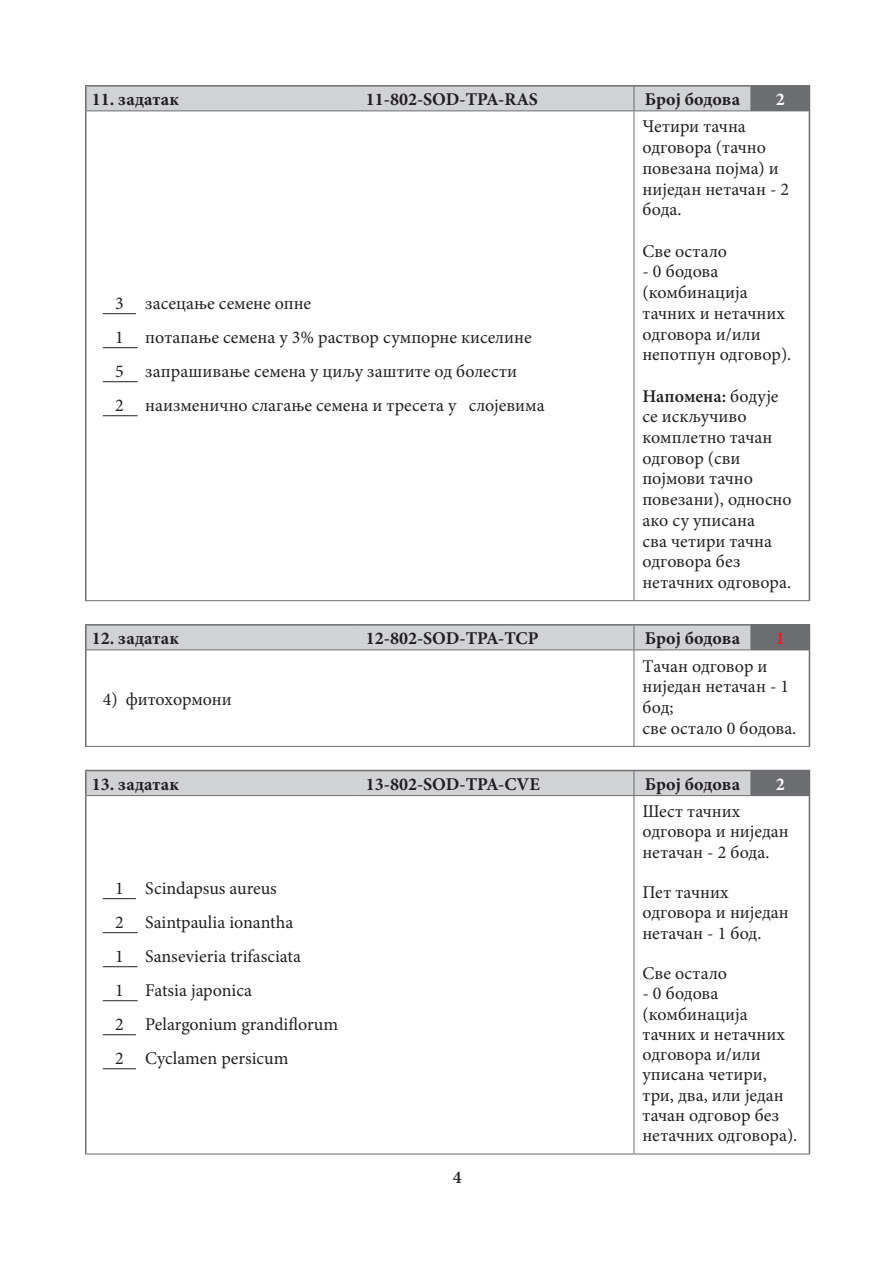
<style>
.page{position:relative;width:893px;height:1263px;background:#fff}
.page>*{position:absolute;margin:0;border:0;box-sizing:border-box;transform-origin:0 0}
.pojedinacni_odgovor{font:18px/20.7px "Minion Pro";color:#231f20}
.t1{font:700 18px "Minion Pro";color:#231f20}
.text_tabela{font:18px "Minion Pro";color:#231f20}
.t2{font:700 18px "Minion Pro";color:#fff}
.t3{font:700 18px "Minion Pro";color:#ee1d23}
.t4{font:600 18px "Minion Pro";color:#231f20}
.s1{font-weight:600}
</style>
<div class="page">
<div style="left:751px;top:86px;width:58px;height:25px;background:#6c6d70"></div>
<hr style="left:87px;top:111px;width:273px;height:1px;background:#6c6d70">
<hr style="left:360px;top:111px;width:274px;height:1px;background:#6c6d70">
<hr style="left:634px;top:111px;width:117px;height:1px;background:#6c6d70">
<hr style="left:634px;top:111px;width:1px;height:489px;background:#6c6d70">
<hr style="left:85px;top:600px;width:275px;height:1px;background:#6c6d70">
<hr style="left:360px;top:600px;width:274px;height:1px;background:#6c6d70">
<hr style="left:634px;top:600px;width:117px;height:1px;background:#6c6d70">
<hr style="left:751px;top:600px;width:59px;height:1px;background:#6c6d70">
<hr style="left:85px;top:85px;width:275px;height:2px;background:#6c6d70">
<hr style="left:85px;top:87px;width:2px;height:24px;background:#6c6d70">
<hr style="left:360px;top:85px;width:274px;height:2px;background:#6c6d70">
<hr style="left:634px;top:85px;width:117px;height:2px;background:#6c6d70">
<hr style="left:85px;top:111px;width:2px;height:489px;background:#6c6d70">
<hr style="left:809px;top:111px;width:1px;height:489px;background:#6c6d70">
<hr style="left:751px;top:85px;width:59px;height:2px;background:#6c6d70">
<svg style="left:809px;top:87px;width:1px;height:24px"></svg>
<svg style="left:86px;top:86px;width:665px;height:25px;background:#cccdcf"></svg>
<hr style="left:751px;top:111px;width:58px;height:1px;background:#6c6d70">
<hr style="left:103px;top:313px;width:33px;height:1px;background:#231f20">
<hr style="left:103px;top:347px;width:35px;height:1px;background:#231f20">
<hr style="left:103px;top:381px;width:35px;height:1px;background:#231f20">
<hr style="left:103px;top:415px;width:35px;height:1px;background:#231f20">
<div style="left:751px;top:625px;width:58px;height:25px;background:#6c6d70"></div>
<hr style="left:634px;top:650px;width:1px;height:96px;background:#6c6d70">
<hr style="left:85px;top:746px;width:275px;height:1px;background:#6c6d70">
<hr style="left:360px;top:746px;width:274px;height:1px;background:#6c6d70">
<hr style="left:634px;top:746px;width:117px;height:1px;background:#6c6d70">
<hr style="left:751px;top:746px;width:59px;height:1px;background:#6c6d70">
<hr style="left:85px;top:624px;width:275px;height:2px;background:#6c6d70">
<hr style="left:85px;top:626px;width:2px;height:24px;background:#6c6d70">
<hr style="left:360px;top:624px;width:274px;height:2px;background:#6c6d70">
<hr style="left:634px;top:624px;width:117px;height:2px;background:#6c6d70">
<hr style="left:85px;top:650px;width:2px;height:96px;background:#6c6d70">
<hr style="left:809px;top:650px;width:1px;height:96px;background:#6c6d70">
<hr style="left:751px;top:624px;width:59px;height:2px;background:#6c6d70">
<svg style="left:809px;top:626px;width:1px;height:24px"></svg>
<svg style="left:86px;top:625px;width:665px;height:25px;background:#cbcccf"></svg>
<div style="left:751px;top:770px;width:58px;height:26px;background:#6c6d70"></div>
<hr style="left:634px;top:796px;width:1px;height:357px;background:#6c6d70">
<hr style="left:85px;top:1153px;width:275px;height:1px;background:#6c6d70">
<hr style="left:360px;top:1153px;width:274px;height:1px;background:#6c6d70">
<hr style="left:634px;top:1153px;width:117px;height:1px;background:#6c6d70">
<hr style="left:751px;top:1153px;width:59px;height:1px;background:#6c6d70">
<hr style="left:85px;top:770px;width:275px;height:1px;background:#6c6d70">
<hr style="left:85px;top:771px;width:2px;height:25px;background:#6c6d70">
<hr style="left:85px;top:796px;width:2px;height:357px;background:#6c6d70">
<hr style="left:809px;top:796px;width:1px;height:357px;background:#6c6d70">
<hr style="left:751px;top:770px;width:59px;height:1px;background:#6c6d70">
<svg style="left:809px;top:771px;width:1px;height:25px"></svg>
<svg style="left:86px;top:770px;width:665px;height:26px;background:#c8c9cb"></svg>
<hr style="left:103px;top:898px;width:33px;height:1px;background:#231f20">
<hr style="left:103px;top:932px;width:35px;height:1px;background:#231f20">
<hr style="left:103px;top:966px;width:35px;height:1px;background:#231f20">
<hr style="left:103px;top:1000px;width:35px;height:1px;background:#231f20">
<hr style="left:103px;top:1034px;width:33px;height:1px;background:#231f20">
<hr style="left:103px;top:1068px;width:33px;height:1px;background:#231f20">
<p class="t1" style="left:92px;top:86px;width:89px">11. задатак</p>
<p class="t1" style="left:366px;top:86px;width:174px">11-802-SOD-TPA-RAS</p>
<p class="t1" style="left:645px;top:86px;width:97px">Број бодова</p>
<p class="t2" style="left:776px;top:86px;width:10px">2</p>
<p class="text_tabela" style="left:115px;top:291px;width:10px">3</p>
<p class="pojedinacni_odgovor" style="left:145px;top:293px;width:167px">засецање семене опне</p>
<p class="text_tabela" style="left:115px;top:325px;width:10px">1</p>
<p class="pojedinacni_odgovor" style="left:145px;top:327px;width:388px">потапање семена у 3% раствор сумпорне киселине</p>
<p class="text_tabela" style="left:115px;top:359px;width:10px">5</p>
<p class="pojedinacni_odgovor" style="left:145px;top:361px;width:373px">запрашивање семена у циљу заштите од болести</p>
<p class="text_tabela" style="left:115px;top:393px;width:10px">2</p>
<p class="pojedinacni_odgovor" style="left:145px;top:395px;width:401px">наизменично слагање семена и тресета у слојевима</p>
<p class="pojedinacni_odgovor" style="left:642px;top:116px;width:148px">Четири тачна одговора (тачно повезана појма) и ниједан нетачан - 2 бода.</p>
<p class="pojedinacni_odgovor" style="left:642px;top:241px;width:86px">Све остало</p>
<p class="pojedinacni_odgovor" style="left:642px;top:261px;width:150px">- 0 бодова (комбинација тачних и нетачних одговора и/или непотпун одговор).</p>
<p class="pojedinacni_odgovor" style="left:642px;top:386px;width:151px"><span class="s1">Напомена:</span> бодује се искључиво комплетно тачан одговор (сви појмови тачно повезани), односно ако су уписана<br>сва четири тачна одговора без нетачних одговора.</p>
<p class="t1" style="left:92px;top:625px;width:89px">12. задатак</p>
<p class="t1" style="left:366px;top:625px;width:174px">12-802-SOD-TPA-TCP</p>
<p class="t1" style="left:645px;top:625px;width:97px">Број бодова</p>
<p class="t3" style="left:776px;top:625px;width:10px">1</p>
<p class="pojedinacni_odgovor" style="left:103px;top:689px;width:131px">4) фитохормони</p>
<p class="pojedinacni_odgovor" style="left:642px;top:655px;width:148px">Tачан одговор и ниједан нетачан - 1 бод;</p>
<p class="pojedinacni_odgovor" style="left:642px;top:718px;width:155px">све остало 0 бодова.</p>
<p class="t1" style="left:92px;top:771px;width:89px">13. задатак</p>
<p class="t1" style="left:366px;top:771px;width:175px">13-802-SOD-TPA-CVE</p>
<p class="t1" style="left:645px;top:771px;width:97px">Број бодова</p>
<p class="t2" style="left:776px;top:771px;width:10px">2</p>
<p class="text_tabela" style="left:115px;top:876px;width:10px">1</p>
<p class="pojedinacni_odgovor" style="left:145px;top:878px;width:133px">Scindapsus aureus</p>
<p class="text_tabela" style="left:115px;top:910px;width:10px">2</p>
<p class="pojedinacni_odgovor" style="left:145px;top:912px;width:149px">Saintpaulia ionantha</p>
<p class="text_tabela" style="left:115px;top:944px;width:10px">1</p>
<p class="pojedinacni_odgovor" style="left:145px;top:946px;width:157px">Sansevieria trifasciata</p>
<p class="text_tabela" style="left:115px;top:978px;width:10px">1</p>
<p class="pojedinacni_odgovor" style="left:145px;top:980px;width:108px">Fatsia japonica</p>
<p class="text_tabela" style="left:115px;top:1012px;width:10px">2</p>
<p class="pojedinacni_odgovor" style="left:145px;top:1014px;width:194px">Pelargonium grandiflorum</p>
<p class="text_tabela" style="left:115px;top:1046px;width:10px">2</p>
<p class="pojedinacni_odgovor" style="left:145px;top:1048px;width:145px">Cyclamen persicum</p>
<p class="t4" style="left:453px;top:1165px;width:10px">4</p>
<p class="pojedinacni_odgovor" style="left:642px;top:801px;width:148px;line-height:20.2px">Шест тачних одговора и ниједан нетачан - 2 бода.</p>
<p class="pojedinacni_odgovor" style="left:642px;top:882px;width:148px;line-height:20.2px">Пет тачних одговора и ниједан нетачан - 1 бод.</p>
<p class="pojedinacni_odgovor" style="left:642px;top:963px;width:86px">Све остало</p>
<p class="pojedinacni_odgovor" style="left:642px;top:984px;width:156px;line-height:20.2px">- 0 бодова (комбинација тачних и нетачних одговора и/или уписана четири, три, два, или један тачан одговор без нетачних одговора).</p>
</div>
